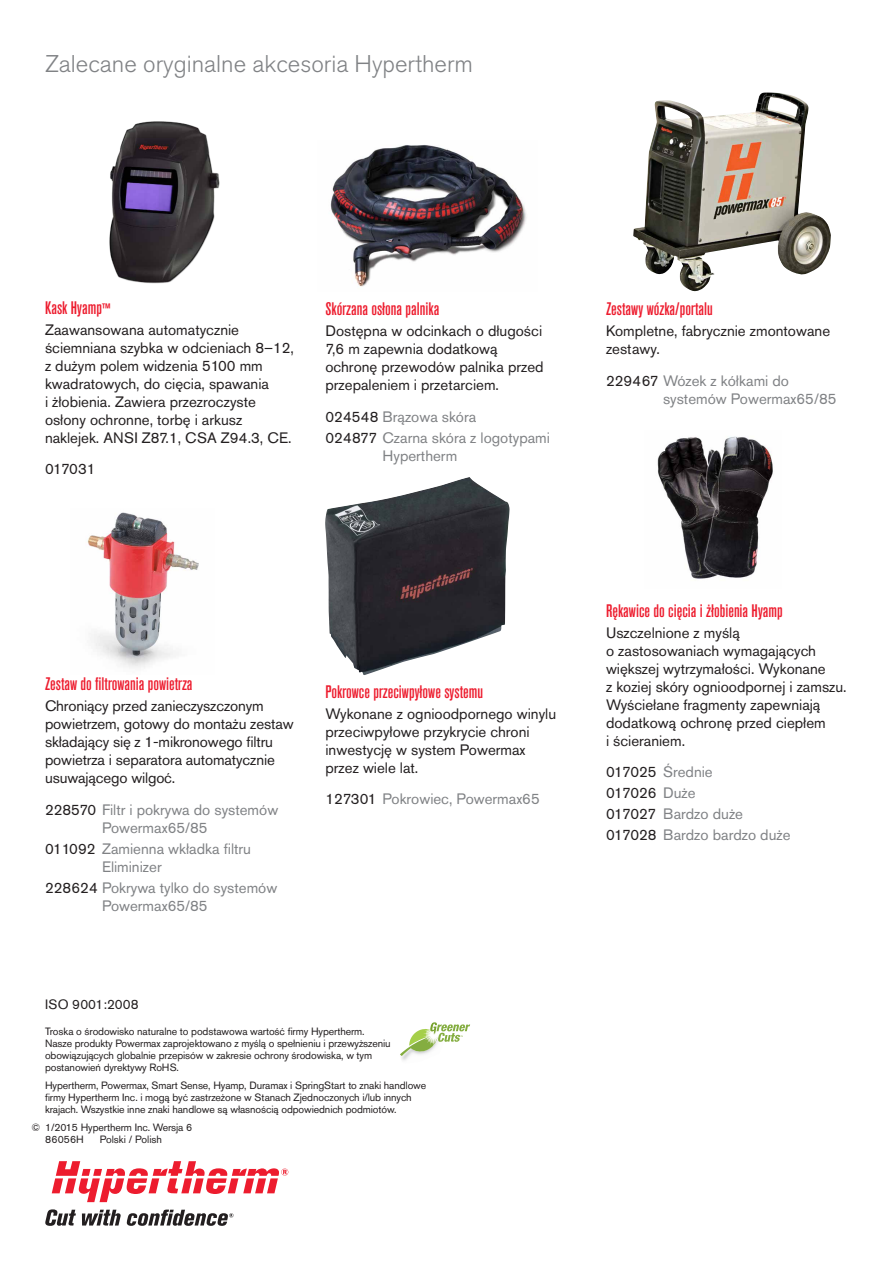
<style>
.page{position:relative;width:893px;height:1263px;background:#fff}
.page>*{position:absolute;margin:0;border:0;box-sizing:border-box;transform-origin:0 0}
.t1{font:300 24px "Akzidenz Grotesk Pro";color:#808285}
.t2{font:500 condensed 18px "Akzidenz Grotesk Pro";color:#ed1c2e}
.t3{font:15px/18px "Akzidenz Grotesk Pro";color:#231f20}
.t4{font:15px/18px "Akzidenz Grotesk Pro";color:#808285}
.t5{font:13.5px "Akzidenz Grotesk Pro";letter-spacing:.01em;color:#231f20}
.t6{font:10.5px/12px "Akzidenz Grotesk Pro";letter-spacing:-.01em;color:#231f20}
.s1{font-size:15px}
.s2{color:#231f20}
</style>
<div class="page">
<img style="left:633px;top:93px;width:198px;height:198px">
<img style="left:109px;top:121px;width:111px;height:163px">
<img style="left:87px;top:512px;width:112px;height:156px">
<img style="left:330px;top:145px;width:197px;height:142px">
<img style="left:325px;top:477px;width:185px;height:198px">
<img style="left:657px;top:436px;width:116px;height:143px">
<svg style="left:52px;top:1161px;width:236px;height:41px"></svg>
<svg style="left:45px;top:1209px;width:31px;height:17px"></svg>
<svg style="left:82px;top:1210px;width:39px;height:15px"></svg>
<svg style="left:127px;top:1209px;width:106px;height:17px"></svg>
<img style="left:401px;top:1056px;width:8px;height:5px">
<svg style="left:400px;top:1022px;width:70px;height:34px"></svg>
<h1 class="t1" style="left:45px;top:48px;width:430px">Zalecane oryginalne akcesoria Hypertherm</h1>
<p class="t2" style="left:45px;top:296px;width:67px">Kask Hyamp<span class="s1">™</span></p>
<p class="t3" style="left:45px;top:320px;width:250px">Zaawansowana automatycznie ściemniana szybka w odcieniach 8–12, z dużym polem widzenia 5100 mm kwadratowych, do cięcia, spawania<br>i żłobienia. Zawiera przezroczyste osłony ochronne, torbę i arkusz naklejek. ANSI Z87.1, CSA Z94.3, CE.</p>
<p class="t3" style="left:45px;top:460px;width:52px">017031</p>
<p class="t2" style="left:326px;top:297px;width:115px">Skórzana osłona palnika</p>
<p class="t3" style="left:326px;top:322px;width:220px">Dostępna w odcinkach o długości<br>7,6 m zapewnia dodatkową ochronę przewodów palnika przed przepaleniem i przetarciem.</p>
<p class="t4" style="left:326px;top:406px;width:226px;line-height:21px"><span class="s2">024548</span> Brązowa skóra<br><span class="s2">024877</span> Czarna skóra z logotypami</p>
<p class="t4" style="left:382px;top:446px;width:76px">Hypertherm</p>
<p class="t2" style="left:606px;top:297px;width:108px">Zestawy wózka/portalu</p>
<p class="t3" style="left:606px;top:322px;width:226px">Kompletne, fabrycznie zmontowane zestawy.</p>
<p class="t4" style="left:663px;top:371px;width:175px;text-indent:-57px"><span class="s2">229467</span> Wózek z kółkami do systemów Powermax65/85</p>
<p class="t2" style="left:45px;top:672px;width:149px">Zestaw do filtrowania powietrza</p>
<p class="t3" style="left:45px;top:697px;width:250px">Chroniący przed zanieczyszczonym powietrzem, gotowy do montażu zestaw składający się z 1-mikronowego filtru powietrza i separatora automatycznie usuwającego wilgoć.</p>
<p class="t4" style="left:102px;top:800px;width:178px;text-indent:-57px"><span class="s2">228570</span> Filtr i pokrywa do systemów<br>Powermax65/85</p>
<p class="t4" style="left:102px;top:839px;width:151px;text-indent:-57px"><span class="s2">011092</span> Zamienna wkładka filtru<br>Eliminizer</p>
<p class="t4" style="left:102px;top:878px;width:177px;text-indent:-57px"><span class="s2">228624</span> Pokrywa tylko do systemów<br>Powermax65/85</p>
<p class="t2" style="left:326px;top:680px;width:159px">Pokrowce przeciwpyłowe systemu</p>
<p class="t3" style="left:326px;top:704px;width:232px">Wykonane z ognioodpornego winylu przeciwpyłowe przykrycie chroni inwestycję w system Powermax przez wiele lat.</p>
<p class="t4" style="left:326px;top:790px;width:216px"><span class="s2">127301</span> Pokrowiec, Powermax65</p>
<p class="t5" style="left:45px;top:995px;width:95px">ISO 9001:2008</p>
<p class="t6" style="left:45px;top:1025px;width:347px">Troska o środowisko naturalne to podstawowa wartość firmy Hypertherm.<br>Nasze produkty Powermax zaprojektowano z myślą o spełnieniu i przewyższeniu obowiązujących globalnie przepisów w zakresie ochrony środowiska, w tym postanowień dyrektywy RoHS.</p>
<p class="t6" style="left:45px;top:1079px;width:383px">Hypertherm, Powermax, Smart Sense, Hyamp, Duramax i SpringStart to znaki handlowe firmy Hypertherm Inc. i mogą być zastrzeżone w Stanach Zjednoczonych i/lub innych krajach. Wszystkie inne znaki handlowe są własnością odpowiednich podmiotów.</p>
<p class="t6" style="left:45px;top:1122px;width:149px;text-indent:-14px">© 1/2015 Hypertherm Inc. Wersja 6<br>86056H</p>
<p class="t6" style="left:100px;top:1134px;width:64px">Polski / Polish</p>
<p class="t2" style="left:606px;top:599px;width:178px">Rękawice do cięcia i żłobienia Hyamp</p>
<p class="t3" style="left:606px;top:623px;width:242px">Uszczelnione z myślą<br>o zastosowaniach wymagających większej wytrzymałości. Wykonane<br>z koziej skóry ognioodpornej i zamszu.<br>Wyściełane fragmenty zapewniają dodatkową ochronę przed ciepłem<br>i ścieraniem.</p>
<p class="t4" style="left:606px;top:761px;width:186px;line-height:21px"><span class="s2">017025</span> Średnie<br><span class="s2">017026</span> Duże<br><span class="s2">017027</span> Bardzo duże<br><span class="s2">017028</span> Bardzo bardzo duże</p>
</div>
